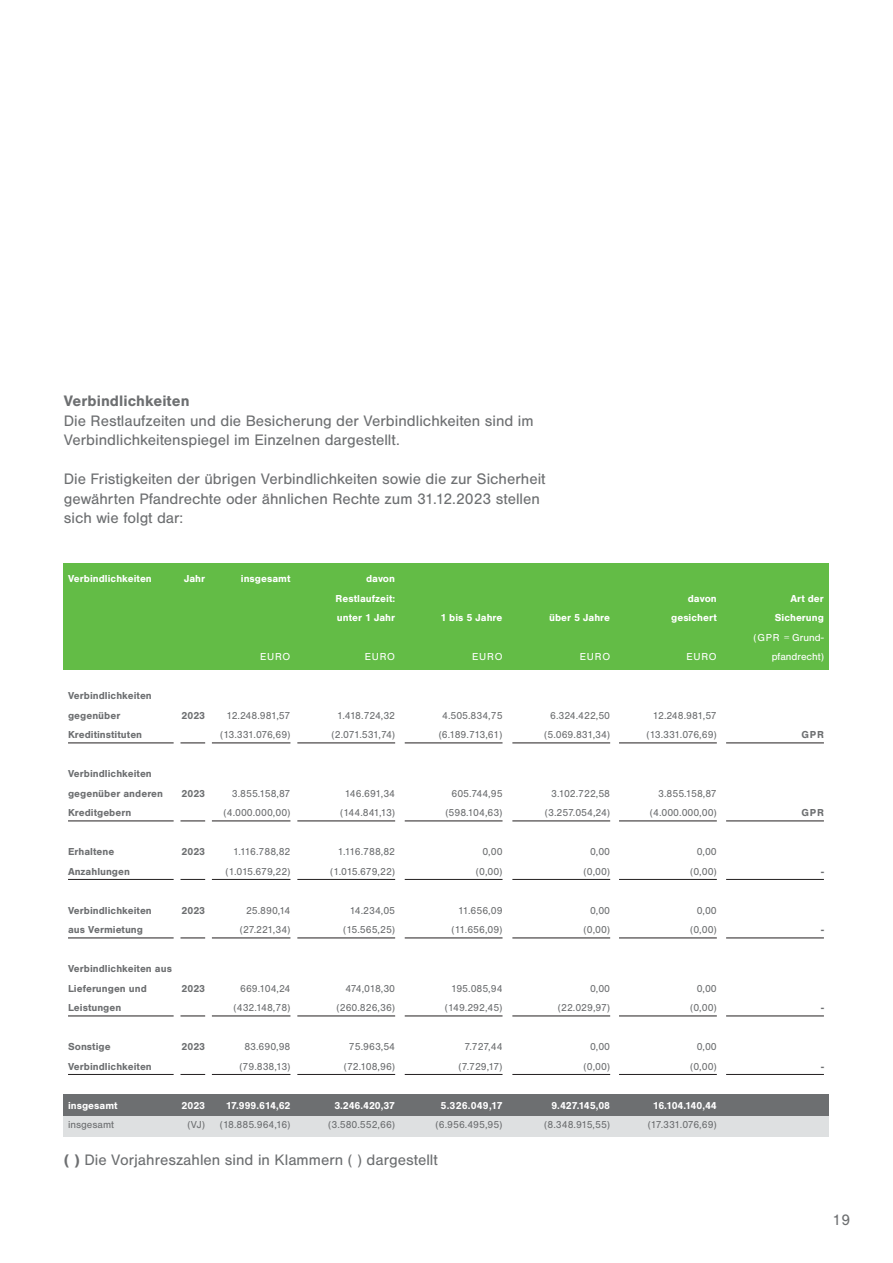
<style>
.page{position:relative;width:893px;height:1263px;background:#fff}
.page>*{position:absolute;margin:0;border:0;box-sizing:border-box;transform-origin:0 0}
.t1{font:15.75px/19.5px "Sans";color:#6d6f71}
.t2{font:700 15.75px "Sans";letter-spacing:.005em;color:#6d6f71}
.t3{font:10.5px/19.5px "Sans";color:#6d6f71;text-align:right}
.t4{font:700 10.5px/19.5px "Sans";color:#6d6f71}
.t5{font:700 10.5px/19.5px "Sans";color:#fff;text-align:right}
.t6{font:10.5px/19.5px "Sans";letter-spacing:-.035em;color:#6d6f71;text-align:right}
.t7{font:10.5px/19.5px "Sans";color:#fff;text-align:right}
.t8{font:10.5px/19.5px "Sans";letter-spacing:-.04em;color:#6d6f71;text-align:center}
.t9{font:10.5px/19.5px "Sans";letter-spacing:-.02em;color:#6d6f71;text-align:center}
.s1{font-weight:700}
</style>
<div class="page">
<div style="left:64px;top:1115px;width:765px;height:21px;background:#dee0e1"></div>
<div style="left:64px;top:563px;width:765px;height:106px;background:#63bc46"></div>
<div style="left:64px;top:1094px;width:765px;height:21px;background:#6d6f71"></div>
<hr style="left:68px;top:742px;width:106px;height:1px;background:#231f20">
<hr style="left:68px;top:820px;width:106px;height:1px;background:#231f20">
<hr style="left:68px;top:879px;width:106px;height:1px;background:#231f20">
<hr style="left:68px;top:937px;width:106px;height:1px;background:#231f20">
<hr style="left:68px;top:1015px;width:106px;height:1px;background:#231f20">
<hr style="left:68px;top:1074px;width:106px;height:1px;background:#231f20">
<hr style="left:212px;top:742px;width:78px;height:1px;background:#231f20">
<hr style="left:212px;top:820px;width:78px;height:1px;background:#231f20">
<hr style="left:212px;top:879px;width:78px;height:1px;background:#231f20">
<hr style="left:212px;top:937px;width:78px;height:1px;background:#231f20">
<hr style="left:212px;top:1015px;width:78px;height:1px;background:#231f20">
<hr style="left:212px;top:1074px;width:78px;height:1px;background:#231f20">
<hr style="left:297px;top:742px;width:98px;height:1px;background:#231f20">
<hr style="left:297px;top:820px;width:98px;height:1px;background:#231f20">
<hr style="left:297px;top:879px;width:98px;height:1px;background:#231f20">
<hr style="left:297px;top:937px;width:98px;height:1px;background:#231f20">
<hr style="left:297px;top:1015px;width:98px;height:1px;background:#231f20">
<hr style="left:297px;top:1074px;width:98px;height:1px;background:#231f20">
<hr style="left:405px;top:742px;width:97px;height:1px;background:#231f20">
<hr style="left:405px;top:820px;width:97px;height:1px;background:#231f20">
<hr style="left:405px;top:879px;width:97px;height:1px;background:#231f20">
<hr style="left:405px;top:937px;width:97px;height:1px;background:#231f20">
<hr style="left:405px;top:1015px;width:97px;height:1px;background:#231f20">
<hr style="left:405px;top:1074px;width:97px;height:1px;background:#231f20">
<hr style="left:619px;top:742px;width:98px;height:1px;background:#231f20">
<hr style="left:619px;top:820px;width:98px;height:1px;background:#231f20">
<hr style="left:619px;top:879px;width:98px;height:1px;background:#231f20">
<hr style="left:619px;top:937px;width:98px;height:1px;background:#231f20">
<hr style="left:619px;top:1015px;width:98px;height:1px;background:#231f20">
<hr style="left:619px;top:1074px;width:98px;height:1px;background:#231f20">
<hr style="left:726px;top:742px;width:98px;height:1px;background:#231f20">
<hr style="left:726px;top:820px;width:98px;height:1px;background:#231f20">
<hr style="left:726px;top:879px;width:98px;height:1px;background:#231f20">
<hr style="left:726px;top:937px;width:98px;height:1px;background:#231f20">
<hr style="left:726px;top:1015px;width:98px;height:1px;background:#231f20">
<hr style="left:726px;top:1074px;width:98px;height:1px;background:#231f20">
<hr style="left:512px;top:742px;width:98px;height:1px;background:#231f20">
<hr style="left:512px;top:820px;width:98px;height:1px;background:#231f20">
<hr style="left:512px;top:879px;width:98px;height:1px;background:#231f20">
<hr style="left:512px;top:937px;width:98px;height:1px;background:#231f20">
<hr style="left:512px;top:1015px;width:98px;height:1px;background:#231f20">
<hr style="left:512px;top:1074px;width:98px;height:1px;background:#231f20">
<svg style="left:180px;top:742px;width:25px;height:1px"></svg>
<svg style="left:180px;top:820px;width:25px;height:1px"></svg>
<svg style="left:180px;top:879px;width:25px;height:1px"></svg>
<svg style="left:180px;top:937px;width:25px;height:1px"></svg>
<svg style="left:180px;top:1015px;width:25px;height:1px"></svg>
<svg style="left:180px;top:1074px;width:25px;height:1px"></svg>
<h1 class="t2" style="left:64px;top:392px;width:127px">Verbindlichkeiten</h1>
<h1 class="t1" style="left:64px;top:411px;width:471px">Die Restlaufzeiten und die Besicherung der Verbindlichkeiten sind im<br>Verbindlichkeitenspiegel im Einzelnen dargestellt.</h1>
<h1 class="t1" style="left:64px;top:469px;width:483px">Die Fristigkeiten der übrigen Verbindlichkeiten sowie die zur Sicherheit gewährten Pfandrechte oder ähnlichen Rechte zum 31.12.2023 stellen sich wie folgt dar:</h1>
<p class="t5" style="left:68px;top:569px;width:85px">Verbindlichkeiten</p>
<p class="t5" style="left:184px;top:569px;width:23px">Jahr</p>
<p class="t5" style="left:241px;top:569px;width:51px">insgesamt</p>
<p class="t4" style="left:68px;top:686px;width:85px">Verbindlichkeiten gegenüber<br>Kreditinstituten</p>
<p class="t4" style="left:68px;top:764px;width:97px">Verbindlichkeiten gegenüber anderen<br>Kreditgebern</p>
<p class="t4" style="left:68px;top:842px;width:64px">Erhaltene<br>Anzahlungen</p>
<p class="t4" style="left:68px;top:901px;width:85px">Verbindlichkeiten aus Vermietung</p>
<p class="t4" style="left:68px;top:959px;width:106px">Verbindlichkeiten aus<br>Lieferungen und<br>Leistungen</p>
<p class="t4" style="left:68px;top:1037px;width:85px">Sonstige<br>Verbindlichkeiten</p>
<p class="t5" style="left:68px;top:1096px;width:51px">insgesamt</p>
<p class="t3" style="left:68px;top:1115px;width:48px">insgesamt</p>
<p class="t4" style="left:182px;top:706px;width:25px">2023</p>
<p class="t4" style="left:182px;top:784px;width:25px">2023</p>
<p class="t4" style="left:182px;top:842px;width:25px">2023</p>
<p class="t4" style="left:182px;top:901px;width:25px">2023</p>
<p class="t4" style="left:182px;top:979px;width:25px">2023</p>
<p class="t4" style="left:182px;top:1037px;width:25px">2023</p>
<p class="t5" style="left:182px;top:1096px;width:25px">2023</p>
<p class="t3" style="left:187px;top:1115px;width:19px">(VJ)</p>
<p class="t7" style="left:260px;top:647px;width:30px">Eu ro</p>
<p class="t6" style="left:220px;top:706px;width:72px">12.248.981,57 (13.331.076,69)</p>
<p class="t3" style="left:224px;top:784px;width:68px">3.855.158,87 (4.000.000,00)</p>
<p class="t3" style="left:225px;top:842px;width:67px">1.116.788,82 (1.015.679,22)</p>
<p class="t3" style="left:240px;top:901px;width:52px;text-align:center">25.890,14 (27.221,34)</p>
<p class="t3" style="left:234px;top:979px;width:58px">669.104,24 (432.148,78)</p>
<p class="t3" style="left:239px;top:1037px;width:53px;text-align:center">83.690,98 (79.838,13)</p>
<p class="t5" style="left:226px;top:1096px;width:66px">17.999.614,62</p>
<p class="t3" style="left:220px;top:1115px;width:72px">(18.885.964,16)</p>
<p class="t5" style="left:336px;top:569px;width:61px;text-align:justify;text-indent:30px">davon Restlaufzeit: unter 1 Jahr</p>
<p class="t7" style="left:365px;top:647px;width:30px">Eu ro</p>
<p class="t8" style="left:332px;top:706px;width:65px">1.418.724,32 (2.071.531,74)</p>
<p class="t9" style="left:340px;top:784px;width:56px">146.691,34 (144.841,13)</p>
<p class="t3" style="left:330px;top:842px;width:67px">1.116.788,82 (1.015.679,22)</p>
<p class="t3" style="left:343px;top:901px;width:54px">14.234,05 (15.565,25)</p>
<p class="t3" style="left:337px;top:979px;width:60px">474,018,30 (260.826,36)</p>
<p class="t3" style="left:344px;top:1037px;width:53px;text-align:center">75.963,54 (72.108,96)</p>
<p class="t5" style="left:334px;top:1096px;width:62px">3.246.420,37</p>
<p class="t3" style="left:328px;top:1115px;width:68px">(3.580.552,66)</p>
<p class="t5" style="left:440px;top:608px;width:64px">1 bis 5 Jahre</p>
<p class="t7" style="left:472px;top:647px;width:30px">Eu ro</p>
<p class="t3" style="left:439px;top:706px;width:65px;text-align:center">4.505.834,75 (6.189.713,61)</p>
<p class="t3" style="left:445px;top:784px;width:59px;text-align:center">605.744,95 (598.104,63)</p>
<p class="t3" style="left:476px;top:842px;width:28px">0,00 (0,00)</p>
<p class="t3" style="left:452px;top:901px;width:52px">11.656,09 (11.656,09)</p>
<p class="t3" style="left:445px;top:979px;width:59px">195.085,94 (149.292,45)</p>
<p class="t3" style="left:458px;top:1037px;width:46px;text-align:center">7.727,44 (7.729,17)</p>
<p class="t5" style="left:441px;top:1096px;width:63px">5.326.049,17</p>
<p class="t3" style="left:436px;top:1115px;width:68px">(6.956.495,95)</p>
<h1 class="t1" style="left:64px;top:1151px;width:375px"><span class="s1">( )</span> Die Vorjahreszahlen sind in Klammern ( ) dargestellt</h1>
<p class="t5" style="left:549px;top:608px;width:63px">über 5 Jahre</p>
<p class="t7" style="left:580px;top:647px;width:30px">Eu ro</p>
<p class="t3" style="left:544px;top:706px;width:67px;text-align:center">6.324.422,50 (5.069.831,34)</p>
<p class="t3" style="left:545px;top:784px;width:67px;text-align:center">3.102.722,58 (3.257.054,24)</p>
<p class="t3" style="left:583px;top:842px;width:28px">0,00 (0,00)</p>
<p class="t3" style="left:583px;top:901px;width:28px">0,00 (0,00)</p>
<p class="t3" style="left:558px;top:979px;width:54px">0,00 (22.029,97)</p>
<p class="t3" style="left:583px;top:1037px;width:28px">0,00 (0,00)</p>
<p class="t5" style="left:551px;top:1096px;width:60px">9.427.145,08</p>
<p class="t3" style="left:544px;top:1115px;width:67px">(8.348.915,55)</p>
<p class="t5" style="left:671px;top:589px;width:47px">davon gesichert</p>
<p class="t7" style="left:687px;top:647px;width:30px">Eu ro</p>
<p class="t6" style="left:646px;top:706px;width:72px">12.248.981,57 (13.331.076,69)</p>
<p class="t3" style="left:650px;top:784px;width:68px">3.855.158,87 (4.000.000,00)</p>
<p class="t3" style="left:690px;top:842px;width:28px">0,00 (0,00)</p>
<p class="t3" style="left:690px;top:901px;width:28px">0,00 (0,00)</p>
<p class="t3" style="left:690px;top:979px;width:28px">0,00 (0,00)</p>
<p class="t3" style="left:690px;top:1037px;width:28px">0,00 (0,00)</p>
<p class="t5" style="left:653px;top:1096px;width:65px">16.104.140,44</p>
<p class="t6" style="left:648px;top:1115px;width:71px">(17.331.076,69)</p>
<p class="t5" style="left:775px;top:589px;width:51px">Art der<br>Sicherung</p>
<p class="t7" style="left:753px;top:628px;width:72px">(GPR = Grund&shy;pfandrecht)</p>
<p class="t4" style="left:802px;top:725px;width:24px">gpr</p>
<p class="t4" style="left:802px;top:803px;width:24px">gpr</p>
<p class="t4" style="left:821px;top:862px;width:4px">-</p>
<p class="t4" style="left:821px;top:920px;width:4px">-</p>
<p class="t4" style="left:821px;top:998px;width:4px">-</p>
<p class="t4" style="left:821px;top:1057px;width:4px">-</p>
<h1 class="t1" style="left:833px;top:1210px;width:19px">19</h1>
</div>
